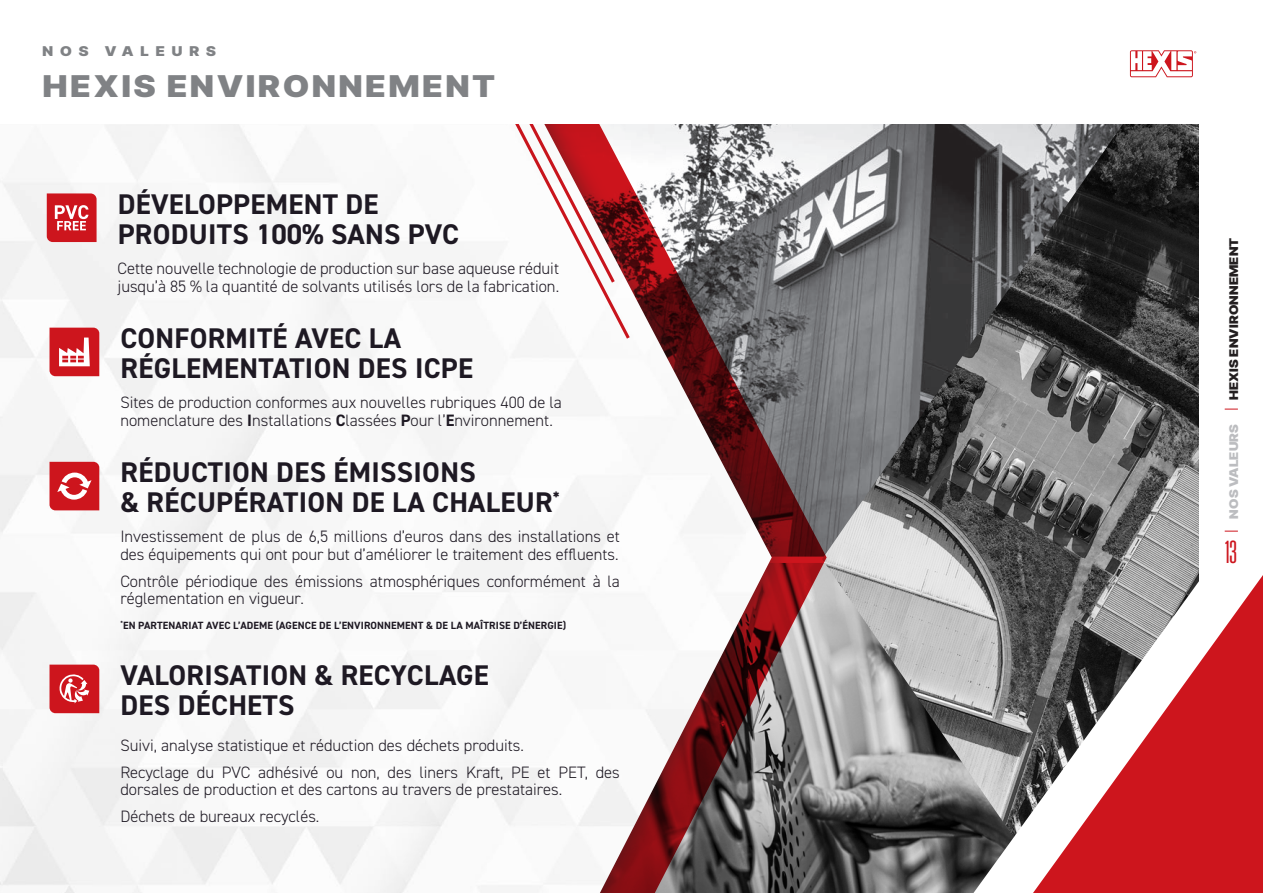
<style>
.page{position:relative;width:1263px;height:893px;background:#fff}
.page>*{position:absolute;margin:0;border:0;box-sizing:border-box;transform-origin:0 0}
.t1{font:900 30px "Inter Tight";letter-spacing:.09em;color:#808285;scale:1.13 1}
.t2{font:30px "Heading Now 24";color:#cd151d}
.t3{font:700 28.5px/29.8px "DIN2014";letter-spacing:.01em;color:#1e1923}
.t4{font:300 16.5px/17.9px "DIN2014";color:#1e1923}
.t5{font:900 13.5px "Inter Tight";letter-spacing:.455em;color:#808285;scale:1.13 1}
.t6{font:900 12px "Inter Tight";letter-spacing:.015em;color:#231f20;scale:1.13 1}
.t7{font:900 12px "Inter Tight";letter-spacing:.015em;color:#bcbdc0;scale:1.13 1}
.t8{font:700 10.5px "DIN2014";letter-spacing:.01em;color:#1e1923}
.s1{font-weight:700}
</style>
<div class="page">
<img style="left:827px;top:124px;width:372px;height:769px">
<svg style="left:794px;top:124px;width:33px;height:769px;background:#8d8486"></svg>
<div style="left:0;top:80px;width:794px;height:813px;background:#231f20;opacity:.56"></div>
<img style="left:0;top:123px;width:772px;height:770px">
<svg style="left:464px;top:123px;width:168px;height:218px"></svg>
<div style="left:0;top:0;width:1205px;height:123px;background:#fff"></div>
<svg style="left:964px;top:574px;width:60px;height:319px;background:#919191"></svg>
<svg style="left:1024px;top:574px;width:239px;height:319px;fill:#cd161d"></svg>
<svg style="left:1225px;top:531px;width:13px;height:1px"></svg>
<svg style="left:50px;top:328px;width:49px;height:48px"></svg>
<svg style="left:50px;top:665px;width:49px;height:48px;background:#d3343b"></svg>
<svg style="left:50px;top:462px;width:49px;height:48px;background:#d4383f"></svg>
<svg style="left:47px;top:193px;width:50px;height:49px;background:#d53c43"></svg>
<svg style="left:1225px;top:409px;width:13px;height:1px"></svg>
<svg style="left:1129px;top:50px;width:67px;height:28px"></svg>
<p class="t5" style="left:43px;top:40px;width:155px">NOS VALEURS</p>
<p class="t1" style="left:43px;top:63px;width:402px">HEXIS ENVIRONNEMENT</p>
<p class="t3" style="left:118px;top:189px;width:343px">DÉVELOPPEMENT DE<br>PRODUITS 100% SANS PVC</p>
<p class="t4" style="left:118px;top:259px;width:443px">Cette nouvelle technologie de production sur base aqueuse réduit jusqu’à 85 % la quantité de solvants utilisés lors de la fabrication.</p>
<p class="t3" style="left:121px;top:323px;width:354px">CONFORMITÉ AVEC LA<br>RÉGLEMENTATION DES ICPE</p>
<p class="t4" style="left:120px;top:394px;width:443px">Sites de production conformes aux nouvelles rubriques 400 de la nomenclature des <span class="s1">I</span>nstallations <span class="s1">C</span>lassées <span class="s1">P</span>our l’<span class="s1">E</span>nvironnement.</p>
<p class="t3" style="left:120px;top:457px;width:441px">RÉDUCTION DES ÉMISSIONS<br>&amp; RÉCUPÉRATION DE LA CHALEUR<sup>*</sup></p>
<p class="t4" style="left:120px;top:528px;width:501px">Investissement de plus de 6,5 millions d’euros dans des installations et des équipements qui ont pour but d’améliorer le traitement des effluents.</p>
<p class="t4" style="left:120px;top:572px;width:501px">Contrôle périodique des émissions atmosphériques conformément à la réglementation en vigueur.</p>
<p class="t8" style="left:120px;top:618px;width:447px"><sup>*</sup>EN PARTENARIAT AVEC L’ADEME (AGENCE DE L’ENVIRONNEMENT &amp; DE LA MAÎTRISE D’ÉNERGIE)</p>
<p class="t3" style="left:121px;top:660px;width:370px">VALORISATION &amp; RECYCLAGE<br>DES DÉCHETS</p>
<p class="t4" style="left:120px;top:737px;width:405px">Suivi, analyse statistique et réduction des déchets produits.</p>
<p class="t4" style="left:120px;top:763px;width:501px">Recyclage du PVC adhésivé ou non, des liners Kraft, PE et PET, des dorsales de production et des cartons au travers de prestataires.</p>
<p class="t4" style="left:120px;top:807px;width:201px">Déchets de bureaux recyclés.</p>
<p class="t6" style="left:1224px;top:400px;width:145px;rotate:-90deg">HEXIS ENVIRONNEMENT</p>
<p class="t7" style="left:1224px;top:519px;width:85px;rotate:-90deg">NOS VALEURS</p>
<h1 class="t2" style="left:1225px;top:531px;width:13px">13</h1>
</div>
